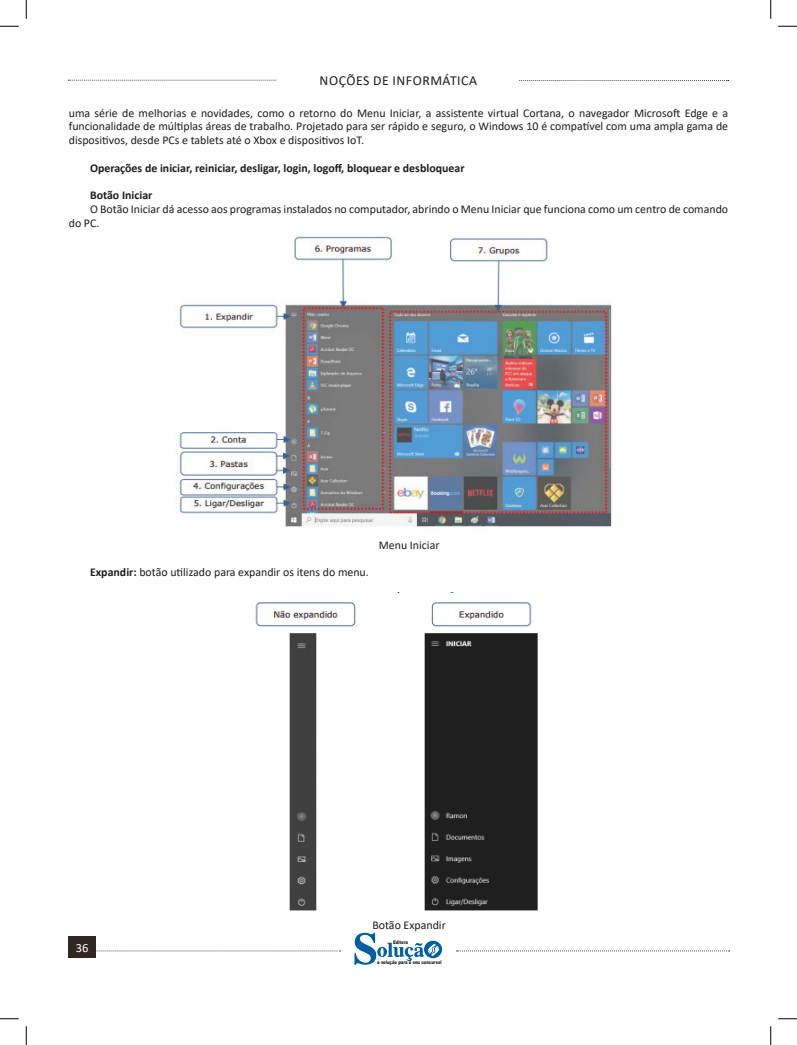
<style>
.page{position:relative;width:797px;height:1045px;background:#fff}
.page>*{position:absolute;margin:0;border:0;box-sizing:border-box;transform-origin:0 0}
.t1{font:13.75px "Calibri";letter-spacing:.04em;color:#1d1d1b}
.t2{font:12.5px "Calibri";color:#fff}
.t3{font:11.88px/13.8px "Calibri";color:#1d1d1b;text-align:justify}
.t4{font:700 11.88px "Calibri";color:#1d1d1b}
.t5{font:900 5px "Arial";color:#1d1d1b;scale:.76 1}
.s1{font-weight:700}
</style>
<div class="page">
<svg style="left:96px;top:950px;width:244px;height:1px"></svg>
<svg style="left:68px;top:80px;width:209px;height:1px"></svg>
<svg style="left:519px;top:80px;width:209px;height:1px"></svg>
<svg style="left:456px;top:950px;width:273px;height:1px"></svg>
<div style="left:68px;top:936px;width:28px;height:22px;background:#302722"></div>
<svg style="left:354px;top:930px;width:88px;height:35px"></svg>
<img style="left:179px;top:236px;width:433px;height:291px">
<img style="left:255px;top:592px;width:283px;height:319px">
<svg style="left:0;top:25px;width:19px;height:2px"></svg>
<svg style="left:778px;top:25px;width:19px;height:2px"></svg>
<svg style="left:0;top:1018px;width:19px;height:1px"></svg>
<svg style="left:778px;top:1018px;width:19px;height:1px"></svg>
<svg style="left:25px;top:0;width:2px;height:19px"></svg>
<svg style="left:25px;top:1026px;width:2px;height:19px"></svg>
<svg style="left:770px;top:0;width:1px;height:19px"></svg>
<svg style="left:770px;top:1026px;width:1px;height:19px"></svg>
<p class="t1" style="left:319px;top:71px;width:159px">NOÇÕES DE INFORMÁTICA</p>
<p class="t3" style="left:69px;top:106px;width:661px">uma série de melhorias e novidades, como o retorno do Menu Iniciar, a assistente virtual Cortana, o navegador Microsoft Edge e a funcionalidade de múltiplas áreas de trabalho. Projetado para ser rápido e seguro, o Windows 10 é compatível com uma ampla gama de dispositivos, desde PCs e tablets até o Xbox e dispositivos IoT.</p>
<p class="t4" style="left:90px;top:159px;width:376px">Operações de iniciar, reiniciar, desligar, login, logoff, bloquear e desbloquear</p>
<p class="t4" style="left:90px;top:187px;width:64px">Botão Iniciar</p>
<p class="t3" style="left:69px;top:202px;width:661px;text-indent:21px">O Botão Iniciar dá acesso aos programas instalados no computador, abrindo o Menu Iniciar que funciona como um centro de comando do PC.</p>
<p class="t3" style="left:90px;top:565px;width:280px"><span class="s1">Expandir:</span> botão utilizado para expandir os itens do menu.</p>
<p class="t3" style="left:379px;top:537px;width:62px">Menu Iniciar</p>
<p class="t2" style="left:73px;top:940px;width:17px">3636</p>
<p class="t3" style="left:372px;top:917px;width:75px">Botão Expandir</p>
<p class="t5" style="left:393px;top:939px;width:21px">Editora</p>
<p class="t5" style="left:377px;top:959px;width:86px">a solução para o seu concurso!</p>
</div>
